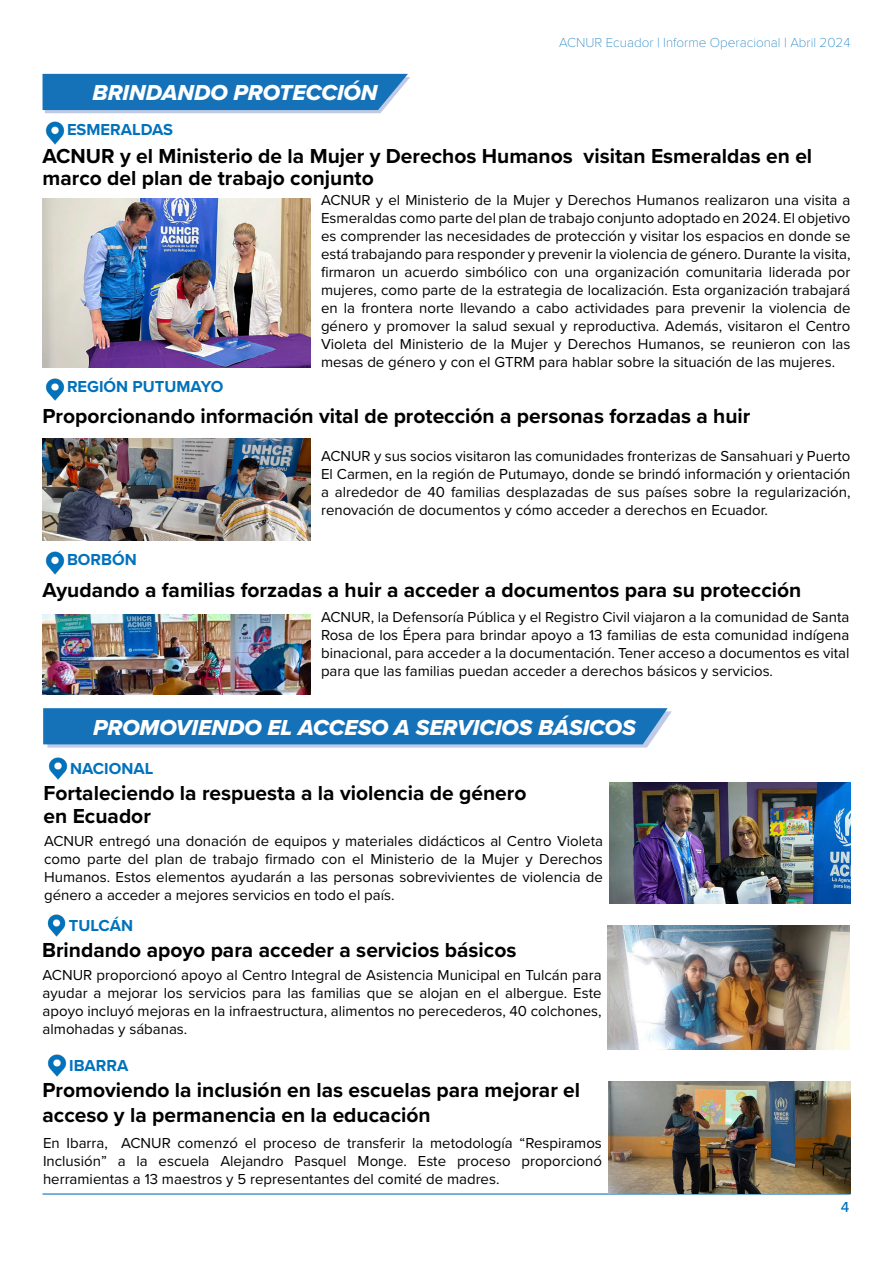
<style>
.page{position:relative;width:893px;height:1263px;background:#fff}
.page>*{position:absolute;margin:0;border:0;box-sizing:border-box;transform-origin:0 0}
.t1{font:22.5px "Proxima Nova Extrabld It";color:#fff}
.t2{font:700 21px/22.5px "Proxima Nova";color:#000}
.t3{font:700 16.5px "Proxima Nova";color:#0072bc}
.t4{font:15px/18px "Proxima Nova";color:#000;text-align:justify}
.t5{font:500 15px "Proxima Nova";color:#0172bc}
.t6{font:100 13.5px "Proxima Nova T";color:#0172bc}
</style>
<div class="page">
<hr style="left:43px;top:1193px;width:807px;height:1px;background:#0e76bd">
<svg style="left:43px;top:74px;width:367px;height:39px;background:#2b7ebf"></svg>
<img style="left:45px;top:121px;width:20px;height:24px">
<img style="left:45px;top:551px;width:20px;height:24px">
<img style="left:45px;top:378px;width:20px;height:23px">
<img style="left:43px;top:614px;width:267px;height:81px">
<img style="left:43px;top:439px;width:267px;height:102px">
<img style="left:43px;top:199px;width:267px;height:169px">
<svg style="left:43px;top:708px;width:629px;height:39px;background:#267bbd"></svg>
<img style="left:48px;top:757px;width:20px;height:23px">
<img style="left:609px;top:782px;width:241px;height:121px">
<img style="left:608px;top:926px;width:241px;height:123px">
<img style="left:47px;top:914px;width:19px;height:23px">
<img style="left:47px;top:1054px;width:20px;height:23px">
<img style="left:608px;top:1082px;width:242px;height:111px">
<p class="t1" style="left:92px;top:79px;width:287px">BRINDANDO PROTECCIÓN</p>
<p class="t3" style="left:67px;top:117px;width:108px">ESMERALDAS</p>
<p class="t6" style="left:559px;top:32px;width:293px">ACNUR Ecuador | Informe Operacional | Abril 2024</p>
<p class="t2" style="left:43px;top:144px;width:771px">ACNUR y el Ministerio de la Mujer y Derechos Humanos visitan Esmeraldas en el marco del plan de trabajo conjunto</p>
<p class="t4" style="left:321px;top:190px;width:531px">ACNUR y el Ministerio de la Mujer y Derechos Humanos realizaron una visita a Esmeraldas como parte del plan de trabajo conjunto adoptado en 2024. El objetivo es comprender las necesidades de protección y visitar los espacios en donde se está trabajando para responder y prevenir la violencia de género. Durante la visita, firmaron un acuerdo simbólico con una organización comunitaria liderada por mujeres, como parte de la estrategia de localización. Esta organización trabajará en la frontera norte llevando a cabo actividades para prevenir la violencia de género y promover la salud sexual y reproductiva. Además, visitaron el Centro Violeta del Ministerio de la Mujer y Derechos Humanos, se reunieron con las mesas de género y con el GTRM para hablar sobre la situación de las mujeres.</p>
<p class="t3" style="left:67px;top:374px;width:158px">REGIÓN PUTUMAYO</p>
<p class="t2" style="left:43px;top:404px;width:709px">Proporcionando información vital de protección a personas forzadas a huir</p>
<p class="t3" style="left:67px;top:547px;width:71px">BORBÓN</p>
<p class="t4" style="left:321px;top:447px;width:531px">ACNUR y sus socios visitaron las comunidades fronterizas de Sansahuari y Puerto El Carmen, en la región de Putumayo, donde se brindó información y orientación a alrededor de 40 familias desplazadas de sus países sobre la regularización, renovación de documentos y cómo acceder a derechos en Ecuador.</p>
<p class="t2" style="left:43px;top:578px;width:760px">Ayudando a familias forzadas a huir a acceder a documentos para su protección</p>
<p class="t4" style="left:321px;top:607px;width:530px">ACNUR, la Defensoría Pública y el Registro Civil viajaron a la comunidad de Santa Rosa de los Épera para brindar apoyo a 13 familias de esta comunidad indígena binacional, para acceder a la documentación. Tener acceso a documentos es vital para que las familias puedan acceder a derechos básicos y servicios.</p>
<p class="t1" style="left:93px;top:714px;width:544px">PROMOVIENDO EL ACCESO A SERVICIOS BÁSICOS</p>
<p class="t3" style="left:70px;top:756px;width:85px">NACIONAL</p>
<p class="t2" style="left:44px;top:781px;width:484px">Fortaleciendo la respuesta a la violencia de género en Ecuador</p>
<p class="t4" style="left:44px;top:831px;width:560px">ACNUR entregó una donación de equipos y materiales didácticos al Centro Violeta como parte del plan de trabajo firmado con el Ministerio de la Mujer y Derechos Humanos. Estos elementos ayudarán a las personas sobrevivientes de violencia de género a acceder a mejores servicios en todo el país.</p>
<p class="t2" style="left:42px;top:938px;width:476px">Brindando apoyo para acceder a servicios básicos</p>
<p class="t3" style="left:69px;top:913px;width:66px">TULCÁN</p>
<p class="t4" style="left:43px;top:966px;width:560px">ACNUR proporcionó apoyo al Centro Integral de Asistencia Municipal en Tulcán para ayudar a mejorar los servicios para las familias que se alojan en el albergue. Este apoyo incluyó mejoras en la infraestructura, alimentos no perecederos, 40 colchones, almohadas y sábanas.</p>
<p class="t3" style="left:69px;top:1053px;width:61px">IBARRA</p>
<p class="t2" style="left:43px;top:1077px;width:539px;line-height:25.5px">Promoviendo la inclusión en las escuelas para mejorar el acceso y la permanencia en la educación</p>
<p class="t4" style="left:43px;top:1133px;width:560px">En Ibarra, ACNUR comenzó el proceso de transferir la metodología “Respiramos Inclusión” a la escuela Alejandro Pasquel Monge. Este proceso proporcionó herramientas a 13 maestros y 5 representantes del comité de madres.</p>
<p class="t5" style="left:841px;top:1198px;width:10px">4</p>
</div>
